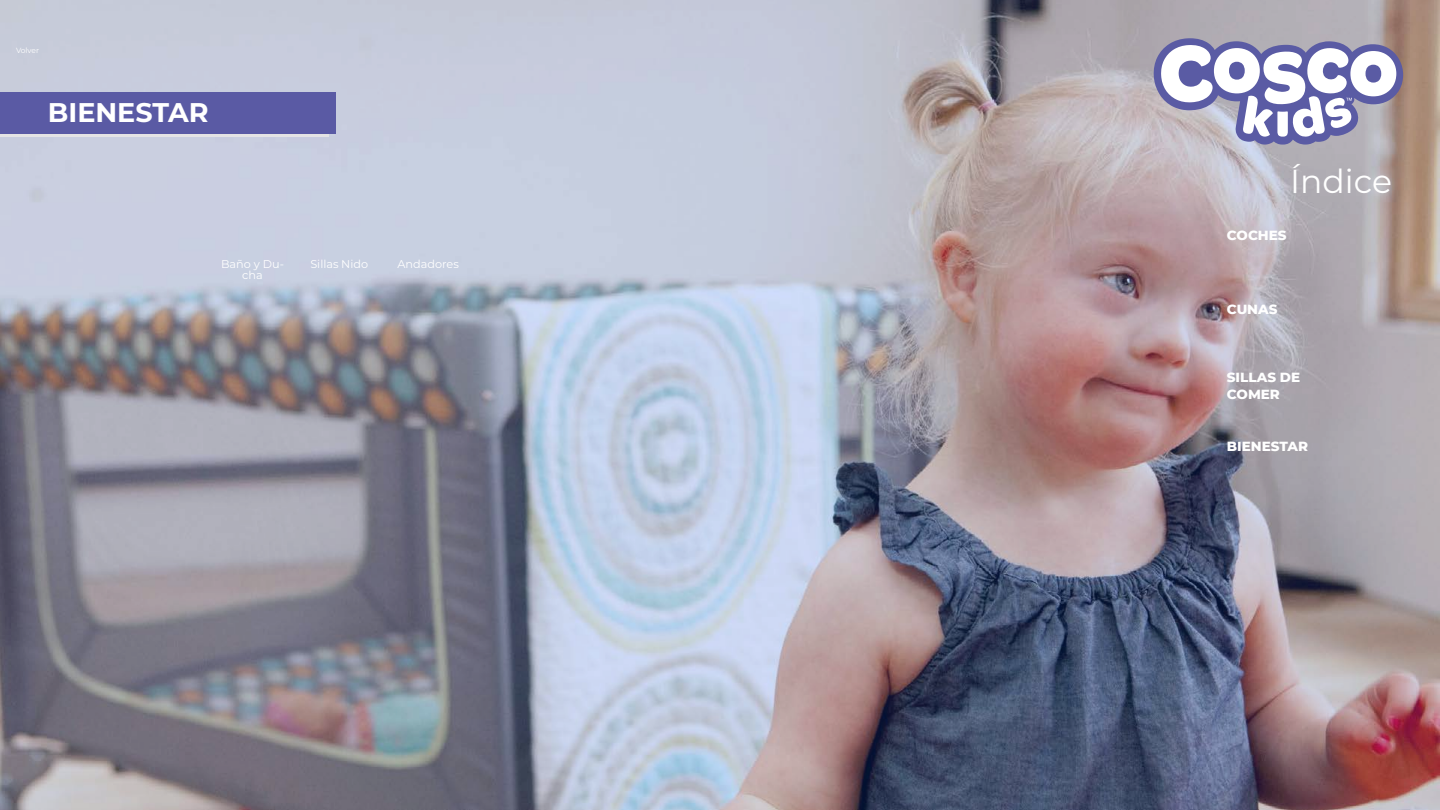
<style>
.page{position:relative;width:1440px;height:810px;background:#fff}
.page>*{position:absolute;margin:0;border:0;box-sizing:border-box;transform-origin:0 0}
.t1{font:33px "Montserrat";color:#fff}
.t2{font:700 27px "Montserrat";color:#fff}
.t3{font:800 13.5px/16.2px "Montserrat";color:#fff}
.t4{font:11.25px "Montserrat";color:#fff}
.t5{font:7.5px "Montserrat";color:#fff}
</style>
<div class="page">
<img style="left:0;top:0;width:1440px;height:810px">
<svg style="left:1153px;top:38px;width:250px;height:107px"></svg>
<div style="left:0;top:97px;width:329px;height:40px;background:#e4e3e4"></div>
<div style="left:0;top:92px;width:336px;height:42px;background:#5a5aa4"></div>
<p class="t5" style="left:16px;top:45px;width:25px">Volver</p>
<h2 class="t2" style="left:48px;top:93px;width:162px">BIENESTAR</h2>
<p class="t4" style="left:221px;top:256px;width:64px">Baño y Du-</p>
<p class="t4" style="left:310px;top:256px;width:59px">Sillas Nido</p>
<p class="t4" style="left:242px;top:267px;width:22px">cha</p>
<p class="t4" style="left:398px;top:256px;width:63px">Andadores</p>
<h1 class="t1" style="left:1290px;top:158px;width:103px">Índice</h1>
<p class="t3" style="left:1227px;top:227px;width:61px">COCHES</p>
<p class="t3" style="left:1227px;top:300px;width:52px">CUNAS</p>
<p class="t3" style="left:1227px;top:369px;width:75px">SILLAS DE<br>COMER</p>
<p class="t3" style="left:1227px;top:437px;width:83px">BIENESTAR</p>
</div>
